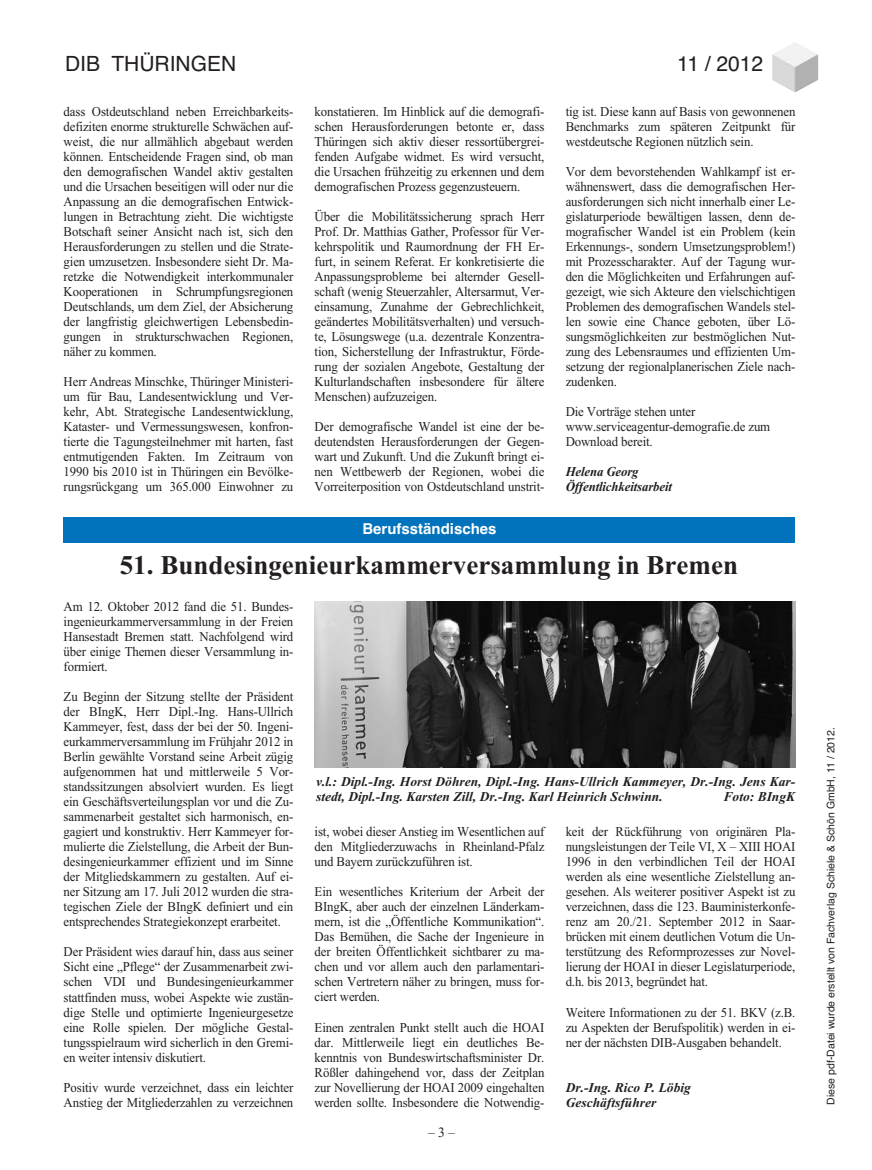
<style>
.page{position:relative;width:872px;height:1170px;background:#fff}
.page>*{position:absolute;margin:0;border:0;box-sizing:border-box;transform-origin:0 0}
.t1{font:700 27px "Times New Roman";color:#231f20}
.t2{font:21px "Helvetica";color:#231f20}
.t3{font:700 15px "Helvetica";color:#fff}
.t4{font:13.5px/15px "Times New Roman";letter-spacing:-.01em;color:#231f20;text-align:justify;scale:.95 1}
.t5{font:italic 700 13.5px/15px "Times New Roman";color:#231f20}
.t6{font:italic 700 13.5px/15px "Times New Roman";color:#231f20;scale:.95 1}
.t7{font:10.5px "Helvetica";color:#231f20}
</style>
<div class="page">
<img style="left:772px;top:43px;width:46px;height:50px">
<div style="left:64px;top:517px;width:731px;height:25px;background:#0073bc"></div>
<img style="left:314px;top:601px;width:481px;height:166px">
<h2 class="t2" style="left:65px;top:52px;width:173px">DIB THÜRINGEN</h2>
<h2 class="t2" style="left:677px;top:52px;width:88px">11 / 2012</h2>
<p class="t4" style="left:64px;top:104px;width:243px">dass Ostdeutschland neben Erreichbarkeits&shy;defiziten enorme strukturelle Schwächen auf&shy;weist, die nur allmählich abgebaut werden können. Entscheidende Fragen sind, ob man den demografischen Wandel aktiv gestalten und die Ursachen beseitigen will oder nur die Anpassung an die demografischen Entwick&shy;lungen in Betrachtung zieht. Die wichtigste Botschaft seiner Ansicht nach ist, sich den Herausforderungen zu stellen und die Strate&shy;gien umzusetzen. Insbesondere sieht Dr. Ma&shy;retzke die Notwendigkeit interkommunaler Kooperationen in Schrumpfungsregionen Deutschlands, um dem Ziel, der Absicherung der langfristig gleichwertigen Lebensbedin&shy;gungen in strukturschwachen Regionen, näher zu kommen.</p>
<p class="t4" style="left:64px;top:374px;width:243px">Herr Andreas Minschke, Thüringer Ministeri&shy;um für Bau, Landesentwicklung und Ver&shy;kehr, Abt. Strategische Landesentwicklung, Kataster- und Vermessungswesen, konfron&shy;tierte die Tagungsteilnehmer mit harten, fast entmutigenden Fakten. Im Zeitraum von 1990 bis 2010 ist in Thüringen ein Bevölke&shy;rungsrückgang um 365.000 Einwohner zu</p>
<p class="t4" style="left:315px;top:104px;width:243px">konstatieren. Im Hinblick auf die demografi&shy;schen Herausforderungen betonte er, dass Thüringen sich aktiv dieser ressortübergrei&shy;fenden Aufgabe widmet. Es wird versucht, die Ursachen frühzeitig zu erkennen und dem demografischen Prozess gegenzusteuern.</p>
<p class="t4" style="left:315px;top:209px;width:243px">Über die Mobilitätssicherung sprach Herr Prof. Dr. Matthias Gather, Professor für Ver&shy;kehrspolitik und Raumordnung der FH Er&shy;furt, in seinem Referat. Er konkretisierte die Anpassungsprobleme bei alternder Gesell&shy;schaft (wenig Steuerzahler, Altersarmut, Ver&shy;einsamung, Zunahme der Gebrechlichkeit, geändertes Mobilitätsverhalten) und versuch&shy;te, Lösungswege (u.a. dezentrale Konzentra&shy;tion, Sicherstellung der Infrastruktur, Förde&shy;rung der sozialen Angebote, Gestaltung der Kulturlandschaften insbesondere für ältere Menschen) aufzuzeigen.</p>
<p class="t4" style="left:315px;top:419px;width:243px">Der demografische Wandel ist eine der be&shy;deutendsten Herausforderungen der Gegen&shy;wart und Zukunft. Und die Zukunft bringt ei&shy;nen Wettbewerb der Regionen, wobei die Vorreiterposition von Ostdeutschland unstrit-</p>
<p class="t4" style="left:565px;top:104px;width:243px">tig ist. Diese kann auf Basis von gewonnenen Benchmarks zum späteren Zeitpunkt für westdeutsche Regionen nützlich sein.</p>
<p class="t4" style="left:565px;top:164px;width:243px">Vor dem bevorstehenden Wahlkampf ist er&shy;wähnenswert, dass die demografischen Her&shy;ausforderungen sich nicht innerhalb einer Le&shy;gislaturperiode bewältigen lassen, denn de&shy;mografischer Wandel ist ein Problem (kein Erkennungs-, sondern Umsetzungsproblem!) mit Prozesscharakter. Auf der Tagung wur&shy;den die Möglichkeiten und Erfahrungen auf&shy;gezeigt, wie sich Akteure den vielschichtigen Problemen des demografischen Wandels stel&shy;len sowie eine Chance geboten, über Lö&shy;sungsmöglichkeiten zur bestmöglichen Nut&shy;zung des Lebensraumes und effizienten Um&shy;setzung der regionalplanerischen Ziele nach&shy;zudenken.</p>
<p class="t4" style="left:565px;top:404px;width:217px;text-align:left">Die Vorträge stehen unter www.serviceagentur-demografie.de zum<br>Download bereit.</p>
<p class="t6" style="left:565px;top:464px;width:114px">Helena Georg<br>Öffentlichkeitsarbeit</p>
<p class="t3" style="left:362px;top:520px;width:136px">Berufsständisches</p>
<h1 class="t1" style="left:120px;top:549px;width:620px">51. Bundesingenieurkammerversammlung in Bremen</h1>
<p class="t4" style="left:64px;top:599px;width:243px">Am 12. Oktober 2012 fand die 51. Bundes&shy;ingenieurkammerversammlung in der Freien Hansestadt Bremen statt. Nachfolgend wird über einige Themen dieser Versammlung in&shy;formiert.</p>
<p class="t4" style="left:64px;top:689px;width:243px">Zu Beginn der Sitzung stellte der Präsident der BIngK, Herr Dipl.-Ing. Hans-Ullrich Kammeyer, fest, dass der bei der 50. Ingeni&shy;eurkammerversammlung im Frühjahr 2012 in Berlin gewählte Vorstand seine Arbeit zügig aufgenommen hat und mittlerweile 5 Vor&shy;standssitzungen absolviert wurden. Es liegt ein Geschäftsverteilungsplan vor und die Zu&shy;sammenarbeit gestaltet sich harmonisch, en&shy;gagiert und konstruktiv. Herr Kammeyer for&shy;mulierte die Zielstellung, die Arbeit der Bun&shy;desingenieurkammer effizient und im Sinne der Mitgliedskammern zu gestalten. Auf ei&shy;ner Sitzung am 17. Juli 2012 wurden die stra&shy;tegischen Ziele der BIngK definiert und ein entsprechendes Strategiekonzept erarbeitet.</p>
<p class="t4" style="left:64px;top:944px;width:243px">Der Präsident wies darauf hin, dass aus seiner Sicht eine „Pflege“ der Zusammenarbeit zwi&shy;schen VDI und Bundesingenieurkammer stattfinden muss, wobei Aspekte wie zustän&shy;dige Stelle und optimierte Ingenieurgesetze eine Rolle spielen. Der mögliche Gestal&shy;tungsspielraum wird sicherlich in den Gremi&shy;en weiter intensiv diskutiert.</p>
<p class="t4" style="left:64px;top:1079px;width:243px">Positiv wurde verzeichnet, dass ein leichter<br>Anstieg der Mitgliederzahlen zu verzeichnen</p>
<p class="t5" style="left:316px;top:773px;width:480px">v.l.: Dipl.-Ing. Horst Döhren, Dipl.-Ing. Hans-Ullrich Kammeyer, Dr.-Ing. Jens Kar&shy;stedt, Dipl.-Ing. Karsten Zill, Dr.-Ing. Karl Heinrich Schwinn.</p>
<p class="t5" style="left:723px;top:788px;width:73px">Foto: BIngK</p>
<p class="t4" style="left:315px;top:824px;width:243px">ist, wobei dieser Anstieg im Wesentlichen auf den Mitgliederzuwachs in Rheinland-Pfalz und Bayern zurückzuführen ist.</p>
<p class="t4" style="left:315px;top:884px;width:243px">Ein wesentliches Kriterium der Arbeit der BIngK, aber auch der einzelnen Länderkam&shy;mern, ist die „Öffentliche Kommunikation“.<br>Das Bemühen, die Sache der Ingenieure in der breiten Öffentlichkeit sichtbarer zu ma&shy;chen und vor allem auch den parlamentari&shy;schen Vertretern näher zu bringen, muss for&shy;ciert werden.</p>
<p class="t4" style="left:315px;top:1019px;width:243px">Einen zentralen Punkt stellt auch die HOAI dar. Mittlerweile liegt ein deutliches Be&shy;kenntnis von Bundeswirtschaftsminister Dr.<br>Rößler dahingehend vor, dass der Zeitplan zur Novellierung der HOAI 2009 eingehalten werden sollte. Insbesondere die Notwendig-</p>
<p class="t4" style="left:565px;top:824px;width:243px">keit der Rückführung von originären Pla&shy;nungsleistungen der Teile VI, X – XIII HOAI 1996 in den verbindlichen Teil der HOAI werden als eine wesentliche Zielstellung an&shy;gesehen. Als weiterer positiver Aspekt ist zu verzeichnen, dass die 123. Bauministerkonfe&shy;renz am 20./21. September 2012 in Saar&shy;brücken mit einem deutlichen Votum die Un&shy;terstützung des Reformprozesses zur Novel&shy;lierung der HOAI in dieser Legislaturperiode, d.h. bis 2013, begründet hat.</p>
<p class="t4" style="left:565px;top:1004px;width:243px">Weitere Informationen zu der 51. BKV (z.B. zu Aspekten der Berufspolitik) werden in ei&shy;ner der nächsten DIB-Ausgaben behandelt.</p>
<p class="t5" style="left:565px;top:1079px;width:127px">Dr.-Ing. Rico P. Löbig<br>Geschäftsführer</p>
<p class="t7" style="left:824px;top:1104px;width:379px;rotate:-90deg">Diese pdf-Datei wurde erstellt von Fachverlag Schiele &amp; Schön GmbH, 11 / 2012.</p>
</div>
